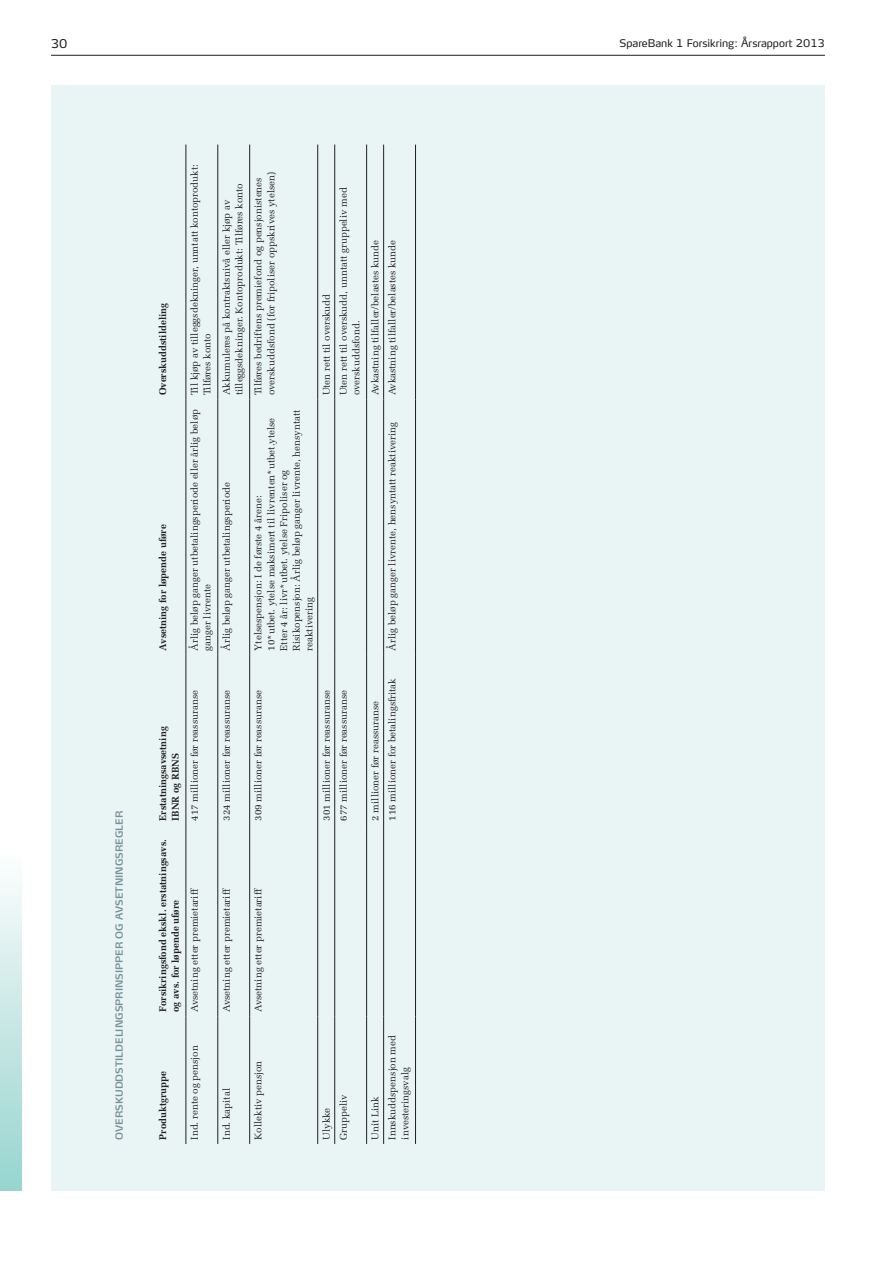
<style>
.page{position:relative;width:893px;height:1263px;background:#fff}
.page>*{position:absolute;margin:0;border:0;box-sizing:border-box;transform-origin:0 0}
.t1{font:12px "Max TF";color:#231f20}
.t2{font:10.5px "Max TF";color:#231f20}
.Brødtekst_u_register{font:9.75px/12.8px "Melior";color:#231f20}
.Brødtekst_u_register-2{font:700 9.75px/12.8px "Melior";color:#231f20}
.Mellomtittel_noter{font:600 9.75px "Max TF";color:#798f9c}
</style>
<div class="page">
<hr style="left:51px;top:55px;width:774px;height:1px;background:#231f20">
<div style="left:51px;top:85px;width:774px;height:1106px;background:#e9f5f4"></div>
<div style="left:0;top:850px;width:21px;height:341px;background:linear-gradient(to bottom,#fdfefe,#97d4cf)"></div>
<hr style="left:186px;top:1016px;width:1px;height:128px;background:#231f20">
<hr style="left:186px;top:825px;width:1px;height:191px;background:#231f20">
<hr style="left:186px;top:655px;width:1px;height:170px;background:#231f20">
<hr style="left:186px;top:400px;width:1px;height:255px;background:#231f20">
<hr style="left:186px;top:145px;width:1px;height:255px;background:#231f20">
<hr style="left:217px;top:1016px;width:1px;height:128px;background:#231f20">
<hr style="left:217px;top:825px;width:1px;height:191px;background:#231f20">
<hr style="left:217px;top:655px;width:1px;height:170px;background:#231f20">
<hr style="left:217px;top:400px;width:1px;height:255px;background:#231f20">
<hr style="left:217px;top:145px;width:1px;height:255px;background:#231f20">
<hr style="left:249px;top:1016px;width:1px;height:128px;background:#231f20">
<hr style="left:249px;top:825px;width:1px;height:191px;background:#231f20">
<hr style="left:249px;top:655px;width:1px;height:170px;background:#231f20">
<hr style="left:249px;top:400px;width:1px;height:255px;background:#231f20">
<hr style="left:249px;top:145px;width:1px;height:255px;background:#231f20">
<hr style="left:317px;top:1016px;width:1px;height:128px;background:#231f20">
<hr style="left:317px;top:825px;width:1px;height:191px;background:#231f20">
<hr style="left:317px;top:655px;width:1px;height:170px;background:#231f20">
<hr style="left:317px;top:400px;width:1px;height:255px;background:#231f20">
<hr style="left:317px;top:145px;width:1px;height:255px;background:#231f20">
<hr style="left:334px;top:1016px;width:1px;height:128px;background:#231f20">
<hr style="left:334px;top:825px;width:1px;height:191px;background:#231f20">
<hr style="left:334px;top:655px;width:1px;height:170px;background:#231f20">
<hr style="left:334px;top:400px;width:1px;height:255px;background:#231f20">
<hr style="left:334px;top:145px;width:1px;height:255px;background:#231f20">
<hr style="left:366px;top:1016px;width:1px;height:128px;background:#231f20">
<hr style="left:366px;top:825px;width:1px;height:191px;background:#231f20">
<hr style="left:366px;top:655px;width:1px;height:170px;background:#231f20">
<hr style="left:366px;top:400px;width:1px;height:255px;background:#231f20">
<hr style="left:366px;top:145px;width:1px;height:255px;background:#231f20">
<hr style="left:383px;top:1016px;width:1px;height:128px;background:#231f20">
<hr style="left:383px;top:825px;width:1px;height:191px;background:#231f20">
<hr style="left:383px;top:655px;width:1px;height:170px;background:#231f20">
<hr style="left:383px;top:400px;width:1px;height:255px;background:#231f20">
<hr style="left:383px;top:145px;width:1px;height:255px;background:#231f20">
<hr style="left:415px;top:1016px;width:1px;height:128px;background:#231f20">
<hr style="left:415px;top:825px;width:1px;height:191px;background:#231f20">
<hr style="left:415px;top:655px;width:1px;height:170px;background:#231f20">
<hr style="left:415px;top:400px;width:1px;height:255px;background:#231f20">
<hr style="left:415px;top:145px;width:1px;height:255px;background:#231f20">
<p class="t1" style="left:51px;top:36px;width:18px">30</p>
<p class="t2" style="left:619px;top:36px;width:207px">SpareBank 1 Forsikring: Årsrapport 2013</p>
<p class="Mellomtittel_noter" style="left:113px;top:1140px;width:330px;rotate:-90deg">OVERSKUDDSTILDELINGSPRINSIPPER OG AVSETNINGSREGLER</p>
<p class="Brødtekst_u_register-2" style="left:156px;top:395px;width:94px;rotate:-90deg">Overskuddstildeling</p>
<p class="Brødtekst_u_register-2" style="left:156px;top:651px;width:128px;rotate:-90deg">Avsetning for løpende uføre</p>
<p class="Brødtekst_u_register" style="left:188px;top:395px;width:233px;rotate:-90deg">Til kjøp av tilleggsdekninger, unntatt kontoprodukt:<br>Tilføres konto</p>
<p class="Brødtekst_u_register" style="left:220px;top:395px;width:214px;rotate:-90deg">Akkumuleres på kontraktsnivå eller kjøp av tilleggsdekninger. Kontoprodukt: Tilføres konto</p>
<p class="Brødtekst_u_register" style="left:188px;top:651px;width:243px;rotate:-90deg">Årlig beløp ganger utbetalingsperiode eller årlig beløp ganger livrente</p>
<p class="Brødtekst_u_register" style="left:220px;top:651px;width:170px;rotate:-90deg">Årlig beløp ganger utbetalingsperiode</p>
<p class="Brødtekst_u_register" style="left:252px;top:395px;width:225px;rotate:-90deg">Tilføres bedriftens premiefond og pensjonistenes overskuddsfond (for fripoliser oppskrives ytelsen)</p>
<p class="Brødtekst_u_register" style="left:320px;top:395px;width:103px;rotate:-90deg">Uten rett til overskudd</p>
<p class="Brødtekst_u_register" style="left:265px;top:651px;width:234px;rotate:-90deg">10*utbet. ytelse maksimert til livrenten*utbet.ytelse</p>
<p class="Brødtekst_u_register" style="left:277px;top:651px;width:243px;rotate:-90deg">Etter 4 år: livr*utbet. ytelse Fripoliser og<br>Risikopensjon: Årlig beløp ganger livrente, hensyntatt reaktivering</p>
<p class="Brødtekst_u_register" style="left:252px;top:651px;width:156px;rotate:-90deg">Ytelsespensjon: I de første 4 årene:</p>
<p class="Brødtekst_u_register" style="left:337px;top:395px;width:209px;rotate:-90deg">Uten rett til overskudd, unntatt gruppeliv med overskuddsfond.</p>
<p class="Brødtekst_u_register-2" style="left:156px;top:821px;width:96px;rotate:-90deg">Erstatningsavsetning</p>
<p class="Brødtekst_u_register-2" style="left:169px;top:821px;width:69px;rotate:-90deg">IBNR og RBNS</p>
<p class="Brødtekst_u_register-2" style="left:156px;top:1012px;width:174px;rotate:-90deg">Forsikringsfond ekskl. erstatningsavs. og avs. for løpende uføre</p>
<p class="Brødtekst_u_register" style="left:188px;top:821px;width:132px;rotate:-90deg">417 millioner før reassuranse</p>
<p class="Brødtekst_u_register" style="left:188px;top:1012px;width:125px;rotate:-90deg">Avsetning etter premietariff</p>
<p class="Brødtekst_u_register-2" style="left:156px;top:1140px;width:70px;rotate:-90deg">Produktgruppe</p>
<p class="Brødtekst_u_register" style="left:188px;top:1140px;width:96px;rotate:-90deg">Ind. rente og pensjon</p>
<p class="Brødtekst_u_register" style="left:220px;top:821px;width:132px;rotate:-90deg">324 millioner før reassuranse</p>
<p class="Brødtekst_u_register" style="left:252px;top:821px;width:132px;rotate:-90deg">309 millioner før reassuranse</p>
<p class="Brødtekst_u_register" style="left:220px;top:1012px;width:125px;rotate:-90deg">Avsetning etter premietariff</p>
<p class="Brødtekst_u_register" style="left:220px;top:1140px;width:53px;rotate:-90deg">Ind. kapital</p>
<p class="Brødtekst_u_register" style="left:252px;top:1012px;width:125px;rotate:-90deg">Avsetning etter premietariff</p>
<p class="Brødtekst_u_register" style="left:252px;top:1140px;width:81px;rotate:-90deg">Kollektiv pensjon</p>
<p class="Brødtekst_u_register" style="left:320px;top:821px;width:132px;rotate:-90deg">301 millioner før reassuranse</p>
<p class="Brødtekst_u_register" style="left:337px;top:821px;width:132px;rotate:-90deg">677 millioner før reassuranse</p>
<p class="Brødtekst_u_register" style="left:337px;top:1140px;width:47px;rotate:-90deg">Gruppeliv</p>
<p class="Brødtekst_u_register" style="left:320px;top:1140px;width:33px;rotate:-90deg">Ulykke</p>
<p class="Brødtekst_u_register" style="left:369px;top:395px;width:157px;rotate:-90deg">Avkastning tilfaller/belastes kunde</p>
<p class="Brødtekst_u_register" style="left:386px;top:395px;width:157px;rotate:-90deg">Avkastning tilfaller/belastes kunde</p>
<p class="Brødtekst_u_register" style="left:386px;top:651px;width:230px;rotate:-90deg">Årlig beløp ganger livrente, hensyntatt reaktivering</p>
<p class="Brødtekst_u_register" style="left:369px;top:821px;width:121px;rotate:-90deg">2 millioner før reassuranse</p>
<p class="Brødtekst_u_register" style="left:386px;top:821px;width:144px;rotate:-90deg">116 millioner for betalingsfritak</p>
<p class="Brødtekst_u_register" style="left:369px;top:1140px;width:45px;rotate:-90deg">Unit Link</p>
<p class="Brødtekst_u_register" style="left:386px;top:1140px;width:106px;rotate:-90deg">Innskuddspensjon med</p>
<p class="Brødtekst_u_register" style="left:399px;top:1140px;width:74px;rotate:-90deg">investeringsvalg</p>
</div>
